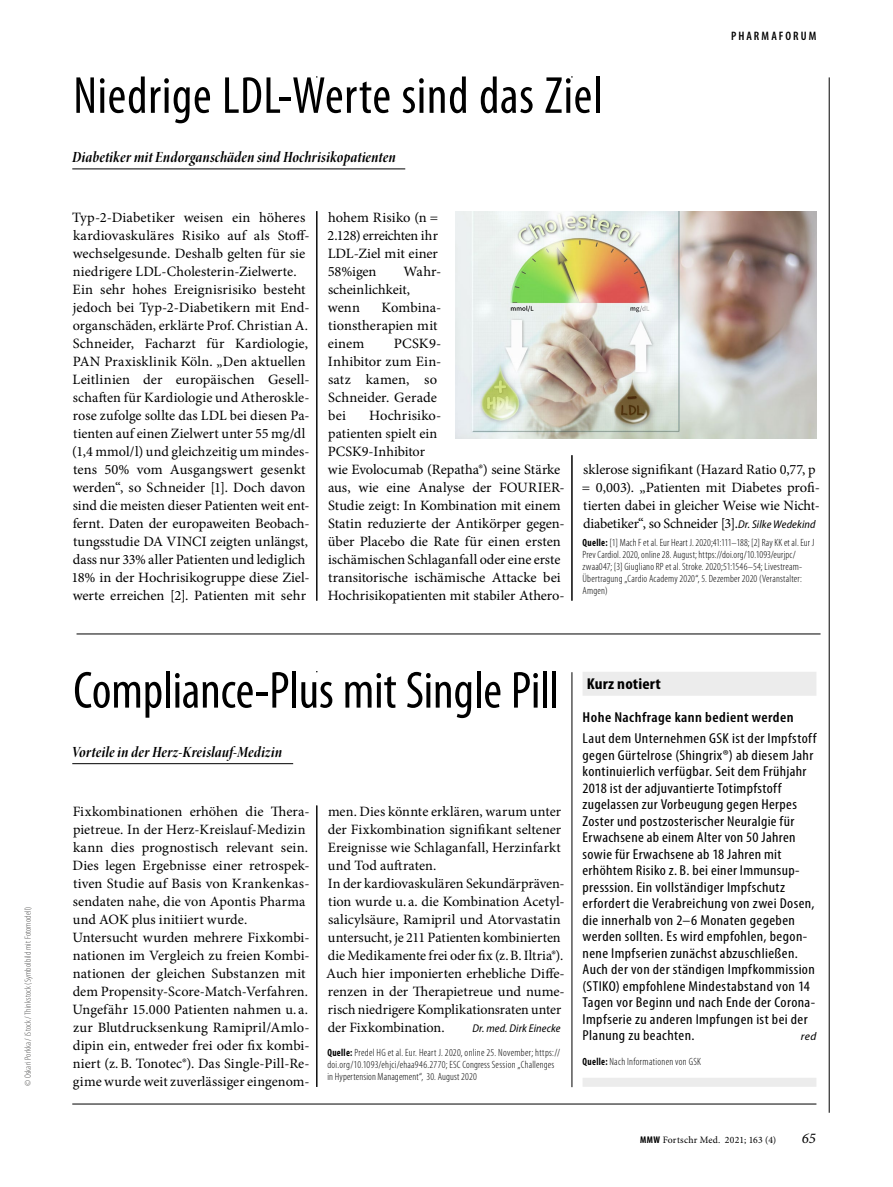
<style>
.page{position:relative;width:893px;height:1187px;background:#fff}
.page>*{position:absolute;margin:0;border:0;box-sizing:border-box;transform-origin:0 0}
.Title_klein{font:condensed 52.5px "Myriad Pro";color:#000}
.SuperTitle_1Pharma{font:15.75px "Minion Pro Bold Cn It Disp";letter-spacing:.005em;color:#000}
.NoXML_Box_Heading_x{font:700 condensed 15.75px "Myriad Pro";letter-spacing:.01em;color:#000;scale:1.1 1}
.t1{font:italic 14.85px "Minion Pro";color:#000}
.Para_Box{font:condensed 14.4px/16.5px "Myriad Pro";letter-spacing:.025em;color:#000;scale:1.1 1}
.Title_Box_Heading_x{font:600 condensed 14.4px "Myriad Pro";letter-spacing:.025em;color:#000;scale:1.1 1}
.Para_x{font:14.25px/18px "Minion Pro";color:#000}
.t2{font:600 condensed 12.3px "Myriad Pro";letter-spacing:.165em;color:#000}
.Para_x-2{font:italic semi-condensed 11.25px "Myriad Pro";letter-spacing:.01em;color:#000}
.Para_Box-2{font:italic semi-condensed 11.25px "Myriad Pro";color:#000;scale:1.1 1}
.Source_x{font:300 condensed 10.5px/12px "Myriad Pro";letter-spacing:.015em;color:#000}
.Source_BoxLine{font:300 condensed 10.5px "Myriad Pro";letter-spacing:.03em;color:#000}
.t3{font:9.75px "Minion Pro";letter-spacing:.02em;color:#000}
.Image_Source_x{font:300 condensed 9px "Myriad Pro";letter-spacing:.02em;color:#4d4d4c}
.s1{font-family:"Myriad Pro";font-style:italic;font-stretch:semi-condensed;font-size:11.25px}
.s2{font-weight:700}
.s3{font-family:"Myriad Pro";font-weight:700;font-stretch:condensed}
</style>
<div class="page">
<hr style="left:829px;top:77px;width:1px;height:1035px;background:#000">
<hr style="left:72px;top:1103px;width:744px;height:1px;background:#000">
<hr style="left:572px;top:672px;width:1px;height:415px;background:#000">
<hr style="left:77px;top:633px;width:743px;height:1px;background:#000">
<hr style="left:72px;top:763px;width:221px;height:1px;background:#000">
<hr style="left:317px;top:805px;width:1px;height:281px;background:#000">
<hr style="left:72px;top:169px;width:333px;height:1px;background:#000">
<hr style="left:317px;top:211px;width:1px;height:389px;background:#000">
<hr style="left:572px;top:455px;width:1px;height:145px;background:#000">
<div style="left:583px;top:671px;width:233px;height:24px;background:#ececec"></div>
<div style="left:583px;top:1077px;width:233px;height:9px;background:#ececec"></div>
<img style="left:455px;top:211px;width:361px;height:227px">
<p class="Image_Source_x" style="left:23px;top:1085px;width:181px;rotate:-90deg">© Oskari Porkka / iStock / Thinkstock (Symbolbild mit Fotomodell)</p>
<p class="Title_klein" style="left:73px;top:64px;width:531px">Niedrige LDL-Werte sind das Ziel</p>
<p class="SuperTitle_1Pharma" style="left:72px;top:148px;width:325px">Diabetiker mit Endorganschäden sind Hochrisikopatienten</p>
<p class="t2" style="left:731px;top:29px;width:87px">PHARMAFORUM</p>
<p class="Para_x" style="left:72px;top:208px;width:239px">Typ-2-Diabetiker weisen ein höheres kardiovaskuläres Risiko auf als Stoff&shy;wechselgesunde. Deshalb gelten für sie niedrigere LDL-Cholesterin-Zielwerte.</p>
<p class="Para_x" style="left:71px;top:280px;width:240px">Ein sehr hohes Ereignisrisiko besteht jedoch bei Typ-2-Diabetikern mit End&shy;organschäden, erklärte Prof. Christian A.<br>Schneider, Facharzt für Kardiologie, PAN Praxisklinik Köln. „Den aktuellen Leitlinien der europäischen Gesell&shy;schaften für Kardiologie und Atheroskle&shy;rose zufolge sollte das LDL bei diesen Pa&shy;tienten auf einen Zielwert unter 55 mg/dl (1,4 mmol/l) und gleichzeitig um mindes&shy;tens 50% vom Ausgangswert gesenkt werden“, so Schneider [1]. Doch davon sind die meisten dieser Patienten weit ent&shy;fernt. Daten der europaweiten Beobach&shy;tungsstudie DA VINCI zeigten unlängst, dass nur 33% aller Patienten und lediglich 18% in der Hochrisikogruppe diese Ziel&shy;werte erreichen [2]. Patienten mit sehr</p>
<p class="Para_x" style="left:327px;top:208px;width:112px;text-align:justify">hohem Risiko (n = 2.128) erreichten ihr LDL-Ziel mit einer 58%igen</p>
<p class="Para_x" style="left:328px;top:262px;width:115px;text-indent:76px">Wahr&shy;scheinlichkeit, wenn</p>
<p class="Para_x" style="left:328px;top:298px;width:113px;text-indent:54px">Kombina&shy;tionstherapien mit einem</p>
<p class="Para_x" style="left:328px;top:334px;width:115px;text-indent:66px">PCSK9-<br>Inhibitor zum Ein&shy;satz kamen, so<br>Schneider. Gerade bei</p>
<p class="Para_x" style="left:328px;top:406px;width:238px;text-indent:41px">Hochrisiko-<br>patienten spielt ein<br>PCSK9-Inhibitor<br>wie Evolocumab (Repatha®) seine Stärke aus, wie eine Analyse der FOURIER-Studie zeigt: In Kombination mit einem Statin reduzierte der Antikörper gegen&shy;über Placebo die Rate für einen ersten ischämischen Schlaganfall oder eine erste transitorische ischämische Attacke bei Hochrisikopatienten mit stabiler Athero-</p>
<p class="Para_x" style="left:582px;top:460px;width:239px">sklerose signifikant (Hazard Ratio 0,77, p = 0,003). „Patienten mit Diabetes profi&shy;tierten dabei in gleicher Weise wie Nicht&shy;diabetiker“, so Schneider [3].<span class="s1">Dr. Silke Wedekind</span></p>
<p class="Source_x" style="left:583px;top:537px;width:233px"><span class="s2">Quelle:</span> [1] Mach F et al.Eur Heart J. 2020;41:111–188; [2] Ray KK et al. Eur J Prev Cardiol. 2020, online 28. August; https://doi.org/10.1093/eurjpc/ zwaa047; [3] Giugliano RP et al. Stroke. 2020;51:1546–54; Livestream-Übertragung „Cardio Academy 2020“, 5. Dezember 2020 (Veranstalter:<br>Amgen)</p>
<p class="Title_klein" style="left:73px;top:658px;width:487px">Compliance-Plus mit Single Pill</p>
<p class="SuperTitle_1Pharma" style="left:71px;top:742px;width:212px">Vorteile in der Herz-Kreislauf-Medizin</p>
<p class="Para_x" style="left:73px;top:802px;width:239px">Fixkombinationen erhöhen die Thera&shy;pietreue. In der Herz-Kreislauf-Medizin kann dies prognostisch relevant sein.<br>Dies legen Ergebnisse einer retrospek&shy;tiven Studie auf Basis von Krankenkas&shy;sendaten nahe, die von Apontis Pharma und AOK plus initiiert wurde.</p>
<p class="Para_x" style="left:72px;top:928px;width:239px">Untersucht wurden mehrere Fixkombi&shy;nationen im Vergleich zu freien Kombi&shy;nationen der gleichen Substanzen mit dem Propensity-Score-Match-Verfahren.</p>
<p class="Para_x" style="left:72px;top:1000px;width:239px;text-align:justify">Ungefähr 15.000 Patienten nahmen u. a. zur Blutdrucksenkung Ramipril/Amlo&shy;dipin ein, entweder frei oder fix kombi&shy;niert (z.B. Tonotec®). Das Single-Pill-Re&shy;gime wurde weit zuverlässiger eingenom-</p>
<p class="Para_x" style="left:328px;top:802px;width:235px;text-align:justify">men. Dies könnte erklären, warum unter der Fixkombination signifikant seltener Ereignisse wie Schlaganfall, Herzinfarkt und Tod auftraten.</p>
<p class="Para_x" style="left:326px;top:874px;width:240px">In der kardiovaskulären Sekundärpräven&shy;tion wurde u.a. die Kombination Acetyl&shy;salicylsäure, Ramipril und Atorvastatin untersucht, je 211 Patienten kombinierten die Medikamente frei oder fix (z.B. Iltria®).<br>Auch hier imponierten erhebliche Diffe&shy;renzen in der Therapietreue und nume&shy;risch niedrigere Komplikationsraten unter der Fixkombination.</p>
<p class="Para_x-2" style="left:472px;top:1022px;width:90px">Dr. med. Dirk Einecke</p>
<p class="Source_x" style="left:327px;top:1046px;width:234px"><span class="s2">Quelle:</span> Predel HG et al. Eur. Heart J. 2020, online 25. November; https:// doi.org/10.1093/ehjci/ehaa946.2770; ESC Congress Session „Challenges in Hypertension Management“, 30. August 2020</p>
<p class="NoXML_Box_Heading_x" style="left:587px;top:673px;width:69px">Kurz notiert</p>
<p class="Title_Box_Heading_x" style="left:583px;top:709px;width:193px">Hohe Nachfrage kann bedient werden</p>
<p class="Para_Box" style="left:583px;top:729px;width:214px">Laut dem Unternehmen GSK ist der Impfstoff gegen Gürtelrose (Shingrix®) ab diesem Jahr kontinuierlich verfügbar. Seit dem Frühjahr 2018 ist der adjuvantierte Totimpfstoff zugelassen zur Vorbeugung gegen Herpes Zoster und postzosterischer Neuralgie für Erwachsene ab einem Alter von 50 Jahren sowie für Erwachsene ab 18 Jahren mit erhöhtem Risiko z. B. bei einer Immunsup&shy;presssion. Ein vollständiger Impfschutz erfordert die Verabreichung von zwei Dosen, die innerhalb von 2–6 Monaten gegeben werden sollten. Es wird empfohlen, begon&shy;nene Impfserien zunächst abzuschließen.<br>Auch der von der ständigen Impfkommission (STIKO) empfohlene Mindestabstand von 14<br>Tagen vor Beginn und nach Ende der Corona-Impfserie zu anderen Impfungen ist bei der Planung zu beachten.</p>
<p class="Para_Box-2" style="left:801px;top:1030px;width:16px">red</p>
<p class="Source_BoxLine" style="left:583px;top:1055px;width:120px"><span class="s2">Quelle:</span> Nach Informationen von GSK</p>
<p class="t3" style="left:640px;top:1132px;width:138px"><span class="s3">MMW</span> Fortschr Med. 2021; 163 (4)</p>
<p class="t1" style="left:802px;top:1128px;width:16px">65</p>
</div>
